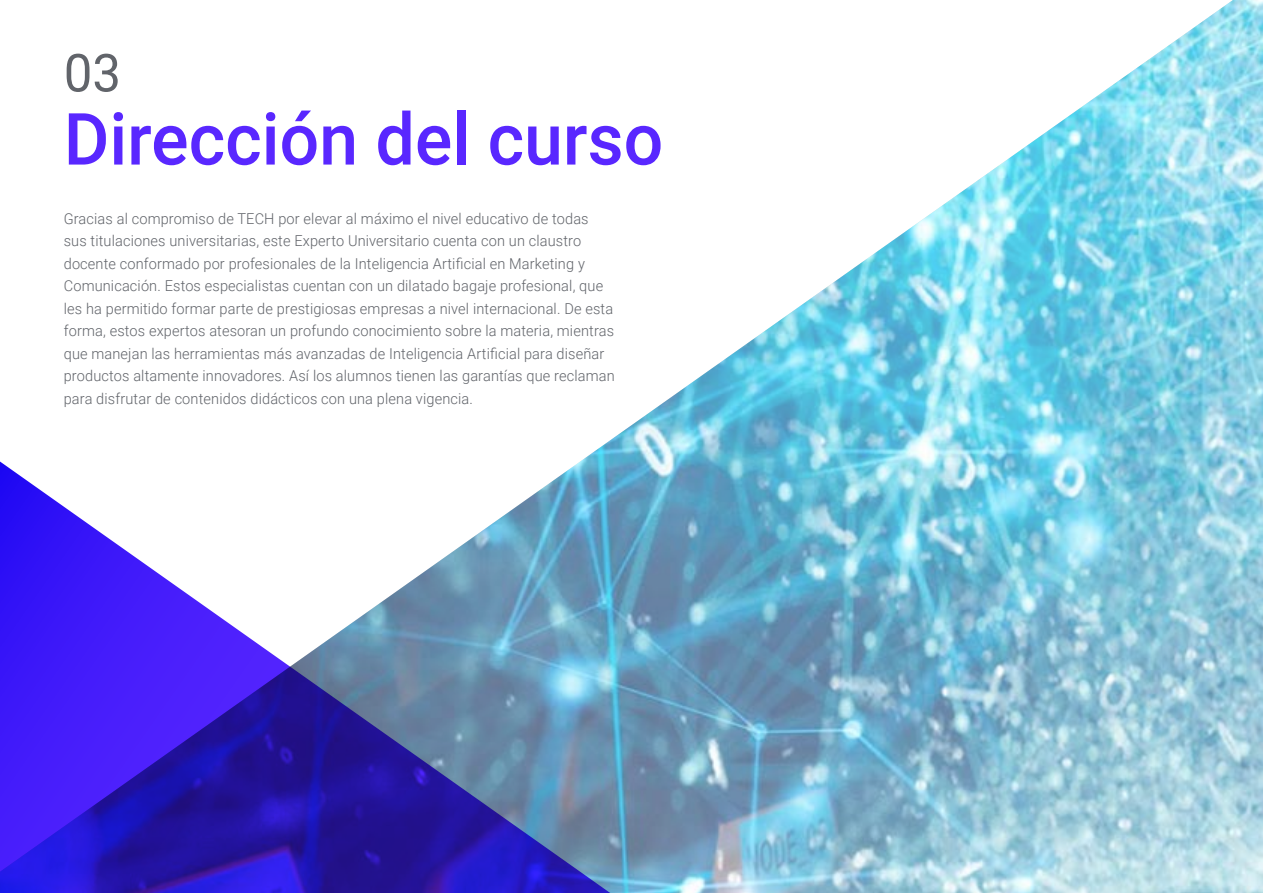
<style>
.page{position:relative;width:1263px;height:893px;background:#fff}
.page>*{position:absolute;margin:0;border:0;box-sizing:border-box;transform-origin:0 0}
.t1{font:500 72px "Roboto";color:#5927ff}
.t2{font:52.5px "Roboto";color:#61646a}
.t3{font:300 15px/22.5px "Roboto";letter-spacing:.01em;color:#61646a}
</style>
<div class="page">
<img style="left:602px;top:0;width:661px;height:893px">
<svg style="left:0;top:446px;width:640px;height:447px"></svg>
<h2 class="t2" style="left:64px;top:36px;width:59px">03</h2>
<h1 class="t1" style="left:64px;top:89px;width:601px">Dirección del curso</h1>
<p class="t3" style="left:64px;top:207px;width:552px">Gracias al compromiso de TECH por elevar al máximo el nivel educativo de todas sus titulaciones universitarias, este Experto Universitario cuenta con un claustro docente conformado por profesionales de la Inteligencia Artificial en Marketing y Comunicación. Estos especialistas cuentan con un dilatado bagaje profesional, que les ha permitido formar parte de prestigiosas empresas a nivel internacional. De esta forma, estos expertos atesoran un profundo conocimiento sobre la materia, mientras que manejan las herramientas más avanzadas de Inteligencia Artificial para diseñar productos altamente innovadores. Así los alumnos tienen las garantías que reclaman para disfrutar de contenidos didácticos con una plena vigencia.</p>
</div>
